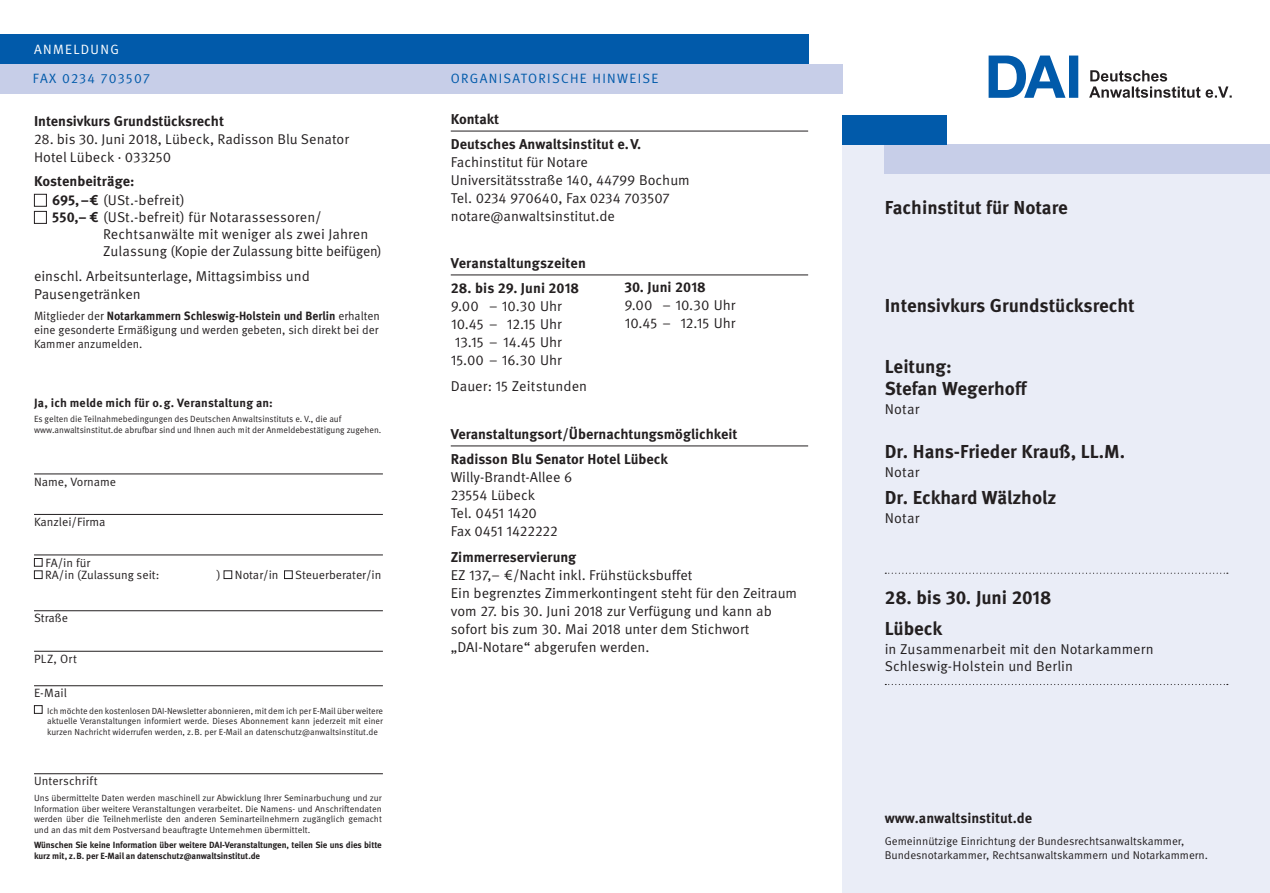
<style>
.page{position:relative;width:1270px;height:893px;background:#fff}
.page>*{position:absolute;margin:0;border:0;box-sizing:border-box;transform-origin:0 0}
.t1{font:700 18.75px/22.5px "Meta OT";letter-spacing:-.005em;color:#231f20}
.t2{font:14.25px/18px "Meta OT Norm";color:#231f20}
.t3{font:700 14.25px/24.5px "Meta OT";color:#231f20}
.t4{font:14.1px/18px "Meta OT Norm";color:#231f20}
.t5{font:700 14.1px "Meta OT";color:#231f20}
.t6{font:13.5px "Meta Normal";letter-spacing:.1em;color:#015aaa}
.t7{font:13.5px "Meta Normal Expert";letter-spacing:.09em;color:#015aaa}
.t8{font:13.5px "Meta Normal";letter-spacing:.1em;color:#fff}
.t9{font:12px/12.3px "Meta OT Norm";color:#231f20}
.t10{font:12px/14.4px "Meta OT Norm";color:#231f20;scale:.96 1}
.t11{font:700 12px "Meta OT";color:#231f20;scale:.96 1}
.t12{font:700 12px "Meta OT";color:#231f20}
.t13{font:11.25px/13.5px "Meta OT Norm";color:#231f20}
.t14{font:9px/10.8px "Meta OT Norm";color:#231f20;text-align:justify}
.t15{font:700 9px/10.8px "Meta OT";letter-spacing:-.01em;color:#231f20}
.t16{font:8.85px/10.6px "Meta OT Norm";color:#231f20;text-align:justify}
.s1{font-family:"Meta Normal"}
.s2{font-family:"Meta OT";font-weight:700}
.s3{font-family:"Meta OT Norm";font-weight:400}
</style>
<div class="page">
<div style="left:0;top:64px;width:842px;height:30px;background:#c7cee8"></div>
<svg style="left:988px;top:56px;width:90px;height:42px"></svg>
<div style="left:842px;top:145px;width:427px;height:748px;background:#eaedf7"></div>
<div style="left:884px;top:145px;width:385px;height:29px;background:#c7cee8"></div>
<div style="left:0;top:34px;width:808px;height:30px;background:#015aaa"></div>
<div style="left:842px;top:115px;width:104px;height:30px;background:#015aaa"></div>
<svg style="left:1089px;top:70px;width:142px;height:28px"></svg>
<hr style="left:450px;top:131px;width:358px;height:1px;background:#231f20">
<hr style="left:450px;top:275px;width:358px;height:1px;background:#231f20">
<hr style="left:450px;top:446px;width:358px;height:1px;background:#231f20">
<div style="left:34px;top:194px;width:13px;height:13px;border:1px solid #231f20"></div>
<div style="left:34px;top:211px;width:13px;height:13px;border:1px solid #231f20"></div>
<svg style="left:885px;top:573px;width:342px;height:1px"></svg>
<svg style="left:885px;top:684px;width:342px;height:1px"></svg>
<hr style="left:34px;top:474px;width:349px;height:1px;background:#231f20">
<hr style="left:34px;top:514px;width:349px;height:1px;background:#231f20">
<hr style="left:34px;top:555px;width:349px;height:1px;background:#231f20">
<hr style="left:34px;top:610px;width:349px;height:1px;background:#231f20">
<hr style="left:34px;top:651px;width:349px;height:1px;background:#231f20">
<hr style="left:34px;top:685px;width:349px;height:1px;background:#231f20">
<hr style="left:34px;top:773px;width:349px;height:1px;background:#231f20">
<div style="left:34px;top:558px;width:9px;height:9px;border:1px solid #231f20"></div>
<div style="left:34px;top:570px;width:9px;height:9px;border:1px solid #231f20"></div>
<div style="left:224px;top:570px;width:8px;height:9px;border:1px solid #231f20"></div>
<div style="left:284px;top:570px;width:8px;height:9px;border:1px solid #231f20"></div>
<div style="left:34px;top:705px;width:9px;height:9px;border:1px solid #231f20"></div>
<p class="t8" style="left:34px;top:41px;width:86px">ANMELDUNG</p>
<p class="t7" style="left:33px;top:71px;width:118px"><span class="s1">FAX</span> 0234 703507</p>
<p class="t3" style="left:34px;top:108px;width:191px">Intensivkurs Grundstücksrecht</p>
<p class="t4" style="left:34px;top:130px;width:316px">28. bis 30. Juni 2018, Lübeck, Radisson Blu Senator<br>Hotel Lübeck · 033250</p>
<p class="t5" style="left:34px;top:172px;width:102px">Kostenbeiträge:</p>
<p class="t2" style="left:52px;top:191px;width:134px"><span class="s2">695,–€</span> (USt.-befreit)</p>
<p class="t2" style="left:52px;top:208px;width:271px"><span class="s2">550,– €</span> (USt.-befreit) für Notarassessoren/</p>
<p class="t2" style="left:103px;top:226px;width:267px">Rechtsanwälte mit weniger als zwei Jahren</p>
<p class="t2" style="left:103px;top:243px;width:280px">Zulassung (Kopie der Zulassung bitte beifügen)</p>
<p class="t2" style="left:34px;top:267px;width:277px">einschl. Arbeitsunterlage, Mittagsimbiss und<br>Pausengetränken</p>
<p class="t11" style="left:34px;top:308px;width:362px"><span class="s3">Mitglieder der</span> Notarkammern Schleswig-Holstein und Berlin <span class="s3">erhalten</span></p>
<p class="t10" style="left:34px;top:323px;width:360px">eine gesonderte Ermäßigung und werden gebeten, sich direkt bei der<br>Kammer anzumelden.</p>
<p class="t12" style="left:34px;top:395px;width:240px">Ja, ich melde mich für o.g. Veranstaltung an:</p>
<p class="t14" style="left:34px;top:414px;width:349px">Es gelten die Teilnahmebedingungen des Deutschen Anwaltsinstituts e. V., die auf www.anwaltsinstitut.de abrufbar sind und Ihnen auch mit der Anmeldebestätigung zugehen.</p>
<p class="t9" style="left:34px;top:475px;width:84px">Name, Vorname</p>
<p class="t9" style="left:34px;top:516px;width:73px">Kanzlei/Firma</p>
<p class="t9" style="left:45px;top:556px;width:116px">FA/in für<br>RA/in (Zulassung seit:</p>
<p class="t9" style="left:217px;top:569px;width:63px">) Notar/in</p>
<p class="t9" style="left:295px;top:569px;width:88px">Steuerberater/in</p>
<p class="t9" style="left:34px;top:612px;width:35px">Straße</p>
<p class="t9" style="left:34px;top:653px;width:45px">PLZ, Ort</p>
<p class="t9" style="left:34px;top:687px;width:35px">E-Mail</p>
<p class="t16" style="left:47px;top:705px;width:337px">Ich möchte den kostenlosen DAI-Newsletter abonnieren, mit dem ich per E-Mail über weitere aktuelle Veranstaltungen informiert werde. Dieses Abonnement kann jederzeit mit einer kurzen Nachricht widerrufen werden, z.B. per E-Mail an datenschutz@anwaltsinstitut.de</p>
<p class="t9" style="left:34px;top:775px;width:65px">Unterschrift</p>
<p class="t14" style="left:34px;top:792px;width:349px">Uns übermittelte Daten werden maschinell zur Abwicklung Ihrer Seminarbuchung und zur Information über weitere Veranstaltungen verarbeitet. Die Namens- und Anschriftendaten werden über die Teilnehmerliste den anderen Seminarteilnehmern zugänglich gemacht und an das mit dem Postversand beauftragte Unternehmen übermittelt.</p>
<p class="t15" style="left:34px;top:840px;width:349px">Wünschen Sie keine Information über weitere DAI-Veranstaltungen, teilen Sie uns dies bitte kurz mit, z.B. per E-Mail an datenschutz@anwaltsinstitut.de</p>
<p class="t6" style="left:450px;top:71px;width:209px">ORGANISATORISCHE HINWEISE</p>
<p class="t3" style="left:450px;top:107px;width:192px">Kontakt<br>Deutsches Anwaltsinstitut e.V.</p>
<p class="t2" style="left:450px;top:153px;width:240px">Fachinstitut für Notare<br>Universitätsstraße 140, 44799 Bochum<br>Tel. 0234 970640, Fax 0234 703507 notare@anwaltsinstitut.de</p>
<p class="t3" style="left:450px;top:251px;width:137px">Veranstaltungszeiten</p>
<p class="t3" style="left:450px;top:276px;width:130px">28. bis 29. Juni 2018</p>
<p class="t2" style="left:450px;top:297px;width:113px;text-align:justify">9.00 – 10.30 Uhr 10.45 – 12.15 Uhr 13.15 – 14.45 Uhr 15.00 – 16.30 Uhr</p>
<p class="t2" style="left:450px;top:377px;width:138px">Dauer: 15 Zeitstunden</p>
<p class="t3" style="left:450px;top:422px;width:288px">Veranstaltungsort/Übernachtungsmöglichkeit<br>Radisson Blu Senator Hotel Lübeck</p>
<p class="t2" style="left:450px;top:468px;width:123px">Willy-Brandt-Allee 6<br>23554 Lübeck<br>Tel. 0451 1420<br>Fax 0451 1422222</p>
<p class="t3" style="left:450px;top:545px;width:127px">Zimmerreservierung</p>
<p class="t2" style="left:450px;top:566px;width:348px">EZ 137,– €/Nacht inkl. Frühstücksbuffet<br>Ein begrenztes Zimmerkontingent steht für den Zeitraum vom 27. bis 30. Juni 2018 zur Verfügung und kann ab sofort bis zum 30. Mai 2018 unter dem Stichwort „DAI-Notare“ abgerufen werden.</p>
<p class="t3" style="left:624px;top:275px;width:83px">30. Juni 2018</p>
<p class="t2" style="left:624px;top:297px;width:113px">9.00 – 10.30 Uhr<br>10.45 – 12.15 Uhr</p>
<h1 class="t1" style="left:884px;top:196px;width:184px">Fachinstitut für Notare</h1>
<h1 class="t1" style="left:884px;top:294px;width:251px">Intensivkurs Grundstücksrecht</h1>
<h1 class="t1" style="left:884px;top:355px;width:143px">Leitung:<br>Stefan Wegerhoff</h1>
<p class="t2" style="left:884px;top:401px;width:36px">Notar</p>
<h1 class="t1" style="left:884px;top:440px;width:242px">Dr. Hans-Frieder Krauß, LL.M.</h1>
<p class="t2" style="left:884px;top:464px;width:36px">Notar</p>
<h1 class="t1" style="left:884px;top:486px;width:173px">Dr. Eckhard Wälzholz</h1>
<p class="t2" style="left:884px;top:509px;width:36px">Notar</p>
<h1 class="t1" style="left:884px;top:582px;width:168px;line-height:31px">28. bis 30. Juni 2018<br>Lübeck</h1>
<p class="t2" style="left:884px;top:641px;width:271px;line-height:17.1px">in Zusammenarbeit mit den Notarkammern<br>Schleswig-Holstein und Berlin</p>
<p class="t3" style="left:884px;top:806px;width:149px">www.anwaltsinstitut.de</p>
<p class="t13" style="left:884px;top:835px;width:325px">Gemeinnützige Einrichtung der Bundesrechtsanwaltskammer,<br>Bundesnotarkammer, Rechtsanwaltskammern und Notarkammern.</p>
</div>
